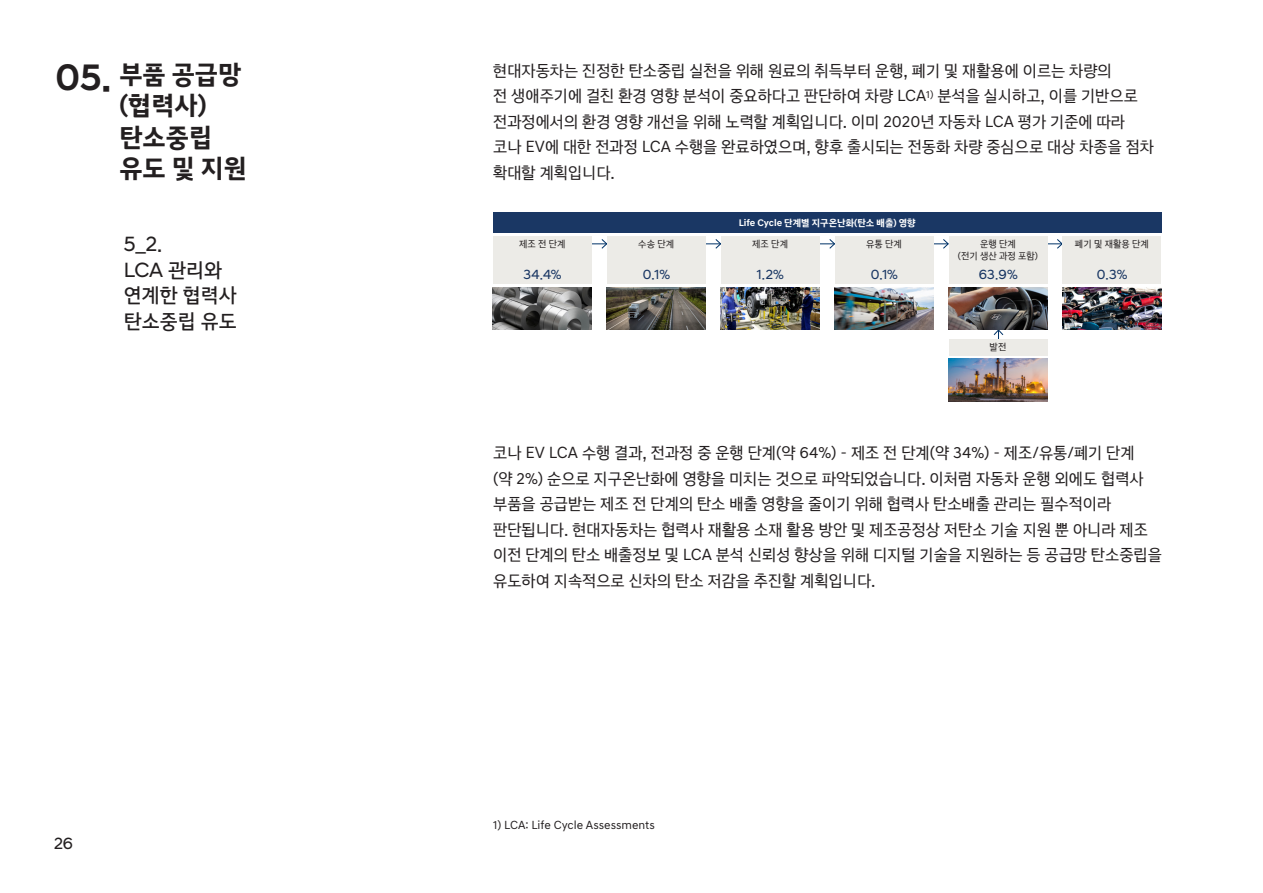
<style>
.page{position:relative;width:1263px;height:893px;background:#fff}
.page>*{position:absolute;margin:0;border:0;box-sizing:border-box;transform-origin:0 0}
.t1{font:37.5px "Hyundai Sans Head KROTF Medium";color:#231f20}
.t2{font:27px/31.5px "Hyundai Sans Head KROTF Medium";color:#231f20}
.t3{font:21px/25.5px "Hyundai Sans Head KROTF Regular";color:#231f20}
.t4{font:16.5px/25.5px "Hyundai Sans Text KROTF Regular";color:#231f20}
.t5{font:16.5px "Hyundai Sans Head KROTF Regular";color:#231f20}
.t6{font:13.5px "Hyundai Sans Head KROTF Regular";color:#1a3764}
.t7{font:12px "Hyundai Sans Text KROTF Regular";color:#231f20}
.t8{font:9.75px/12px "Hyundai Sans Text KROTF Regular";color:#231f20;text-align:center}
.t9{font:9.75px "Hyundai Sans Text KROTF Bold";color:#fff}
</style>
<div class="page">
<div style="left:493px;top:212px;width:668px;height:21px;background:#1a3764"></div>
<svg style="left:592px;top:239px;width:15px;height:10px"></svg>
<svg style="left:706px;top:239px;width:15px;height:10px"></svg>
<svg style="left:819px;top:239px;width:16px;height:10px"></svg>
<svg style="left:933px;top:239px;width:15px;height:10px"></svg>
<svg style="left:1047px;top:239px;width:15px;height:10px"></svg>
<svg style="left:993px;top:330px;width:10px;height:9px"></svg>
<div style="left:493px;top:236px;width:99px;height:48px;background:#ecebe7"></div>
<div style="left:607px;top:236px;width:99px;height:48px;background:#ecebe7"></div>
<div style="left:721px;top:236px;width:98px;height:48px;background:#ecebe7"></div>
<div style="left:835px;top:236px;width:98px;height:48px;background:#ecebe7"></div>
<div style="left:1062px;top:236px;width:99px;height:48px;background:#ecebe7"></div>
<img style="left:493px;top:287px;width:99px;height:43px">
<img style="left:607px;top:287px;width:98px;height:43px">
<img style="left:721px;top:287px;width:98px;height:43px">
<img style="left:834px;top:287px;width:100px;height:43px">
<img style="left:948px;top:287px;width:99px;height:43px">
<img style="left:948px;top:359px;width:99px;height:42px">
<img style="left:1062px;top:287px;width:99px;height:43px">
<div style="left:948px;top:339px;width:99px;height:17px;background:#ecebe7"></div>
<div style="left:948px;top:236px;width:99px;height:48px;background:#ecebe7"></div>
<p class="t1" style="left:56px;top:55px;width:57px">05.</p>
<p class="t2" style="left:119px;top:58px;width:129px">부품 공급망 (협력사) 탄소중립 유도 및 지원</p>
<p class="t3" style="left:124px;top:231px;width:115px">5_2.<br>LCA 관리와 연계한 협력사 탄소중립 유도</p>
<p class="t5" style="left:54px;top:834px;width:21px">26</p>
<p class="t4" style="left:493px;top:57px;width:662px">현대자동차는 진정한 탄소중립 실천을 위해 원료의 취득부터 운행, 폐기 및 재활용에 이르는 차량의<br>전 생애주기에 걸친 환경 영향 분석이 중요하다고 판단하여 차량 LCA<sup>1)</sup> 분석을 실시하고, 이를 기반으로 전과정에서의 환경 영향 개선을 위해 노력할 계획입니다. 이미 2020년 자동차 LCA 평가 기준에 따라 코나 EV에 대한 전과정 LCA 수행을 완료하였으며, 향후 출시되는 전동화 차량 중심으로 대상 차종을 점차 확대할 계획입니다.</p>
<p class="t9" style="left:739px;top:217px;width:179px">Life Cycle 단계별 지구온난화(탄소 배출) 영향</p>
<p class="t8" style="left:519px;top:238px;width:48px">제조 전 단계</p>
<p class="t8" style="left:638px;top:238px;width:37px">수송 단계</p>
<p class="t8" style="left:752px;top:238px;width:37px">제조 단계</p>
<p class="t8" style="left:866px;top:238px;width:37px">유통 단계</p>
<p class="t8" style="left:1075px;top:238px;width:75px">폐기 및 재활용 단계</p>
<p class="t6" style="left:523px;top:266px;width:40px">34.4%</p>
<p class="t6" style="left:643px;top:266px;width:29px">0.1%</p>
<p class="t6" style="left:757px;top:266px;width:29px">1.2%</p>
<p class="t6" style="left:871px;top:266px;width:29px">0.1%</p>
<p class="t6" style="left:1097px;top:266px;width:32px">0.3%</p>
<p class="t8" style="left:958px;top:238px;width:82px">운행 단계<br>(전기 생산 과정 포함)</p>
<p class="t6" style="left:979px;top:266px;width:41px">63.9%</p>
<p class="t8" style="left:990px;top:341px;width:18px">발전</p>
<p class="t4" style="left:493px;top:440px;width:670px">코나 EV LCA 수행 결과, 전과정 중 운행 단계(약 64%) – 제조 전 단계(약 34%) – 제조/유통/폐기 단계<br>(약 2%) 순으로 지구온난화에 영향을 미치는 것으로 파악되었습니다. 이처럼 자동차 운행 외에도 협력사 부품을 공급받는 제조 전 단계의 탄소 배출 영향을 줄이기 위해 협력사 탄소배출 관리는 필수적이라 판단됩니다. 현대자동차는 협력사 재활용 소재 활용 방안 및 제조공정상 저탄소 기술 지원 뿐 아니라 제조 이전 단계의 탄소 배출정보 및 LCA 분석 신뢰성 향상을 위해 디지털 기술을 지원하는 등 공급망 탄소중립을 유도하여 지속적으로 신차의 탄소 저감을 추진할 계획입니다.</p>
<p class="t7" style="left:493px;top:818px;width:163px">1) LCA: Life Cycle Assessments</p>
</div>
